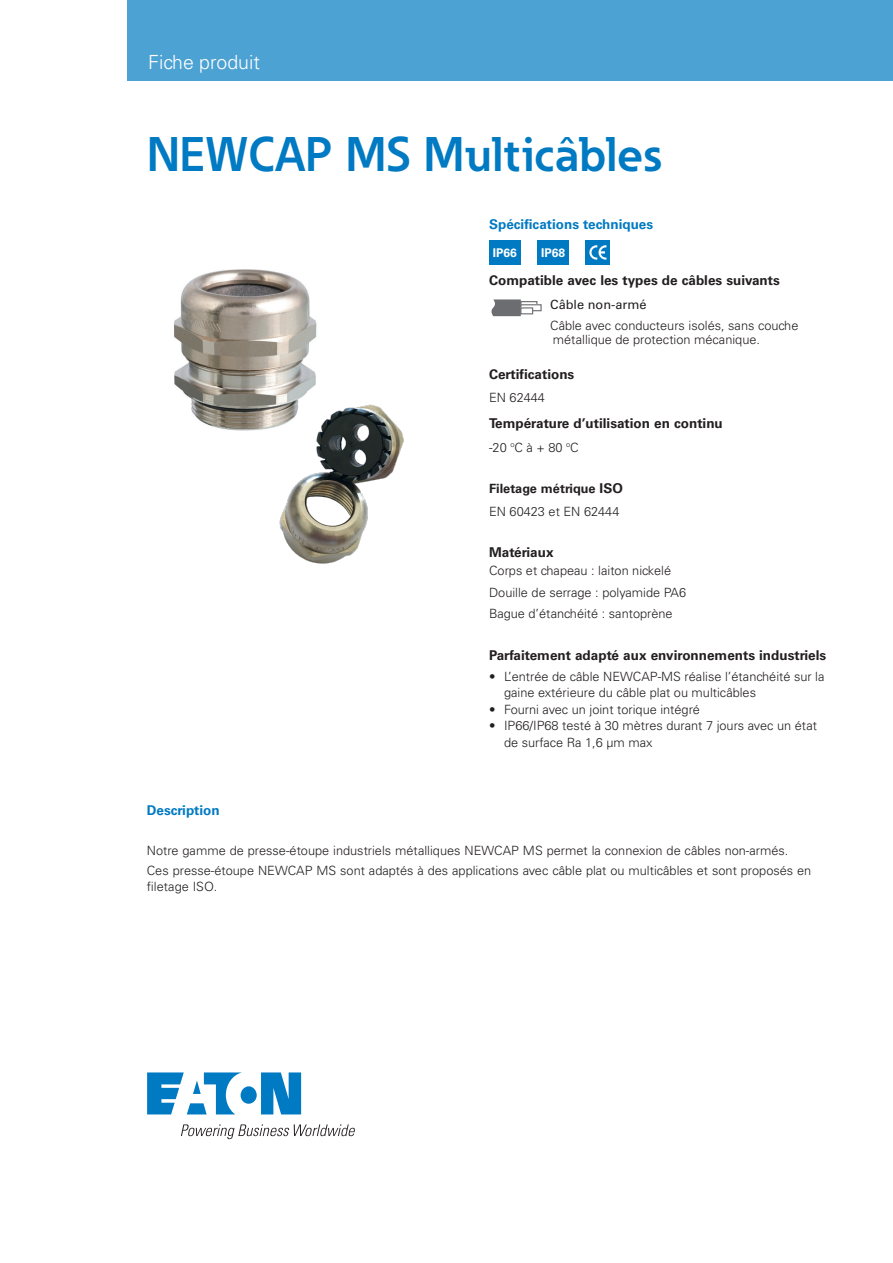
<style>
.page{position:relative;width:893px;height:1263px;background:#fff}
.page>*{position:absolute;margin:0;border:0;box-sizing:border-box;transform-origin:0 0}
.Headline{font:700 48px "Eaton";color:#007ac2}
.Product_line{font:300 19.5px "Univers LT Std";color:#fff}
.Body_Copy_Head{font:700 13.5px "Univers LT Std";color:#231f20}
.Body_Copy_Head-2{font:700 13.5px "Univers LT Std";color:#007ac2}
.Body_Copy_Head-3{font:300 12.75px/16.5px "Univers LT Std";color:#231f20}
.Body_copy{font:300 12.75px "Univers LT Std";color:#231f20}
.Body_Copy_Head-4{font:700 12.75px "Univers LT Std";color:#231f20}
.Body_copy-2{font:12.75px "Univers LT Std";color:#231f20}
.Contents{font:700 12px "Univers LT Pro 65";color:#fff}
.s1{font-size:13.5px}
</style>
<div class="page">
<div style="left:127px;top:0;width:766px;height:80px;background:#4da2d4"></div>
<svg style="left:147px;top:1072px;width:154px;height:42px"></svg>
<svg style="left:181px;top:1124px;width:174px;height:15px"></svg>
<div style="left:489px;top:240px;width:32px;height:24px;background:#007ac2"></div>
<div style="left:537px;top:240px;width:32px;height:24px;background:#007ac2"></div>
<div style="left:520px;top:301px;width:17px;height:7px;border:1px solid #6c6d70"></div>
<div style="left:521px;top:305px;width:20px;height:6px;background:#fff"></div>
<div style="left:520px;top:304px;width:22px;height:7px;border:1px solid #6c6d70"></div>
<div style="left:521px;top:308px;width:12px;height:6px;background:#fff"></div>
<div style="left:520px;top:307px;width:13px;height:7px;border:1px solid #6c6d70"></div>
<svg style="left:491px;top:299px;width:30px;height:17px"></svg>
<div style="left:586px;top:240px;width:24px;height:24px;background:#007ac2"></div>
<svg style="left:589px;top:245px;width:17px;height:15px"></svg>
<img style="left:174px;top:269px;width:143px;height:162px">
<img style="left:252px;top:380px;width:152px;height:184px">
<p class="Product_line" style="left:148px;top:51px;width:113px">Fiche produit</p>
<p class="Headline" style="left:147px;top:124px;width:517px">NEWCAP MS Multicâbles</p>
<p class="Body_Copy_Head-2" style="left:489px;top:216px;width:166px">Spécifications techniques</p>
<p class="Contents" style="left:493px;top:244px;width:26px">IP66</p>
<p class="Contents" style="left:541px;top:244px;width:26px">IP68</p>
<p class="Body_Copy_Head" style="left:489px;top:273px;width:292px">Compatible avec les types de câbles suivants</p>
<p class="Body_copy-2" style="left:550px;top:297px;width:98px">Câble non-armé</p>
<p class="Body_copy" style="left:550px;top:318px;width:250px">Câble avec conducteurs isolés, sans couche</p>
<p class="Body_copy" style="left:553px;top:332px;width:209px">métallique de protection mécanique.</p>
<p class="Body_Copy_Head" style="left:489px;top:366px;width:87px">Certifications</p>
<p class="Body_copy" style="left:489px;top:390px;width:57px">EN 62444</p>
<p class="Body_Copy_Head" style="left:489px;top:416px;width:235px">Température d’utilisation en continu</p>
<p class="Body_copy" style="left:489px;top:439px;width:91px">-20 <sup>o</sup>C à + 80 <sup>o</sup>C</p>
<p class="Body_Copy_Head-4" style="left:489px;top:481px;width:135px">Filetage métrique <span class="s1">ISO</span></p>
<p class="Body_copy" style="left:489px;top:504px;width:132px">EN 60423 et EN 62444</p>
<p class="Body_Copy_Head" style="left:489px;top:544px;width:66px">Matériaux</p>
<p class="Body_copy" style="left:489px;top:563px;width:183px">Corps et chapeau : laiton nickelé</p>
<p class="Body_copy" style="left:489px;top:584px;width:199px">Douille de serrage : polyamide PA6</p>
<p class="Body_copy" style="left:489px;top:606px;width:185px">Bague d’étanchéité : santoprène</p>
<p class="Body_Copy_Head" style="left:489px;top:647px;width:339px">Parfaitement adapté aux environnements industriels</p>
<p class="Body_Copy_Head-3" style="left:504px;top:668px;width:322px;text-indent:-15px">• L’entrée de câble NEWCAP‐MS réalise l’étanchéité sur la gaine extérieure du câble plat ou multicâbles</p>
<p class="Body_Copy_Head-3" style="left:489px;top:701px;width:212px">• Fourni avec un joint torique intégré</p>
<p class="Body_Copy_Head-3" style="left:504px;top:717px;width:314px;text-indent:-15px">• IP66/IP68 testé à 30 mètres durant 7 jours avec un état de surface Ra 1,6 μm max</p>
<p class="Body_Copy_Head-2" style="left:147px;top:802px;width:74px">Description</p>
<p class="Body_Copy_Head-3" style="left:147px;top:842px;width:643px">Notre gamme de presse‐étoupe industriels métalliques NEWCAP MS permet la connexion de câbles non‐armés.</p>
<p class="Body_Copy_Head-3" style="left:147px;top:863px;width:666px;line-height:15.8px">Ces presse‐étoupe NEWCAP MS sont adaptés à des applications avec câble plat ou multicâbles et sont proposés en filetage ISO.</p>
</div>
